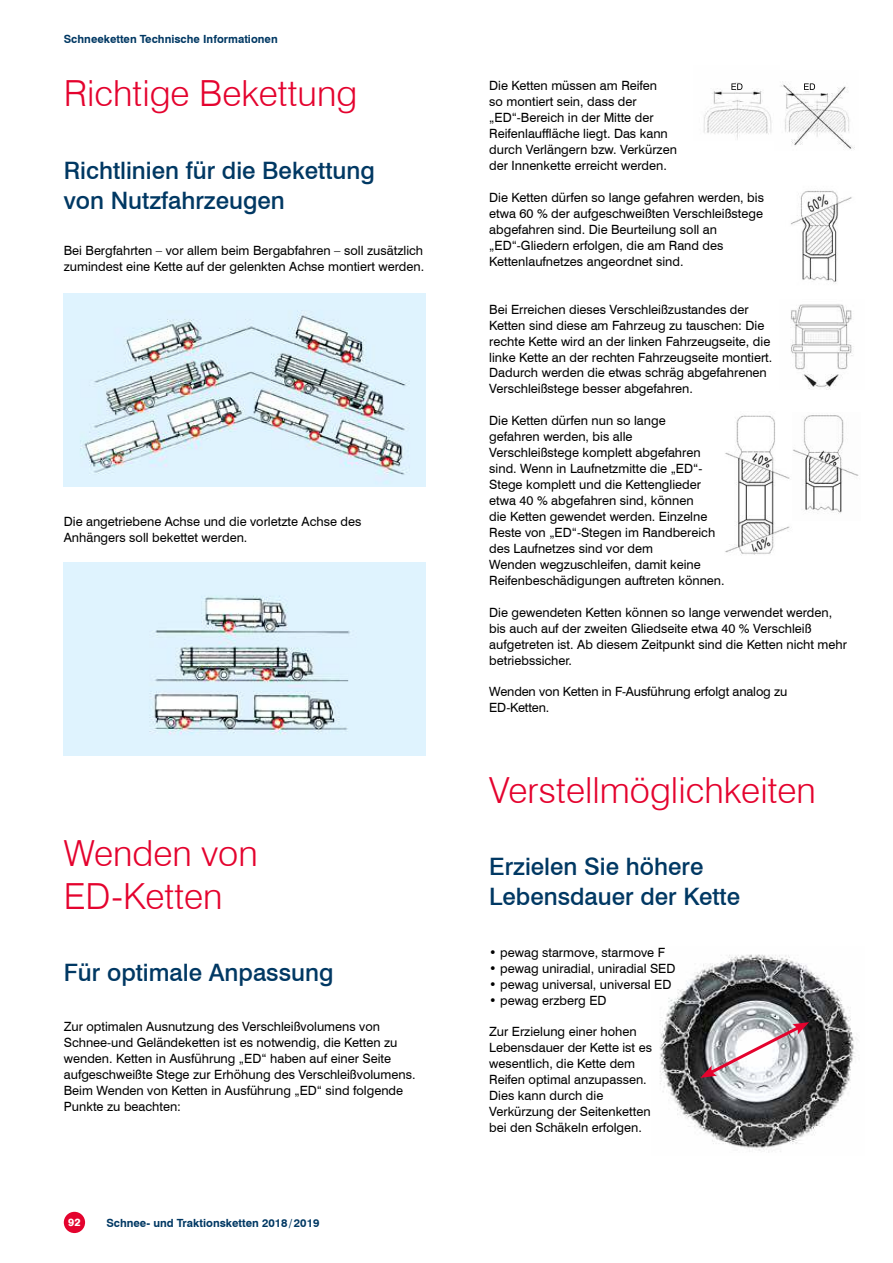
<style>
.page{position:relative;width:893px;height:1263px;background:#fff}
.page>*{position:absolute;margin:0;border:0;box-sizing:border-box;transform-origin:0 0}
.t1{font:300 36px/42.5px "Swiss 721 BT";color:#e4032e}
.t2{font:500 24px/30px "Swiss 721 BT";color:#003863}
.t3{font:12.75px/15.9px "Swiss 721 BT";color:#000}
.t4{font:700 11.25px "Swiss 721 BT";color:#003863}
.t5{font:800 10.5px "Swiss 721 BT";color:#fff}
</style>
<div class="page">
<div style="left:64px;top:1212px;width:21px;height:21px;background:#e4032e;border-radius:50%"></div>
<img style="left:659px;top:954px;width:197px;height:199px">
<img style="left:64px;top:293px;width:361px;height:193px">
<img style="left:64px;top:563px;width:361px;height:192px">
<img style="left:703px;top:88px;width:69px;height:52px">
<img style="left:782px;top:81px;width:73px;height:69px">
<img style="left:791px;top:190px;width:61px;height:93px">
<img style="left:790px;top:304px;width:64px;height:85px">
<img style="left:725px;top:415px;width:65px;height:140px">
<img style="left:793px;top:415px;width:66px;height:99px">
<svg style="left:700px;top:1022px;width:109px;height:56px"></svg>
<svg style="left:730px;top:82px;width:85px;height:10px"></svg>
<p class="t4" style="left:64px;top:32px;width:215px">Schneeketten Technische Informationen</p>
<h1 class="t1" style="left:64px;top:72px;width:295px">Richtige Bekettung</h1>
<h2 class="t2" style="left:64px;top:155px;width:312px">Richtlinien für die Bekettung von Nutzfahrzeugen</h2>
<p class="t3" style="left:64px;top:243px;width:362px">Bei Bergfahrten – vor allem beim Bergabfahren – soll zusätzlich zumindest eine Kette auf der gelenkten Achse montiert werden.</p>
<p class="t3" style="left:64px;top:514px;width:299px">Die angetriebene Achse und die vorletzte Achse des<br>Anhängers soll bekettet werden.</p>
<h1 class="t1" style="left:64px;top:832px;width:195px">Wenden von<br>ED-Ketten</h1>
<h2 class="t2" style="left:64px;top:958px;width:271px">Für optimale Anpassung</h2>
<p class="t3" style="left:64px;top:1019px;width:353px">Zur optimalen Ausnutzung des Verschleißvolumens von Schnee-und Geländeketten ist es notwendig, die Ketten zu wenden. Ketten in Ausführung „ED“ haben auf einer Seite aufgeschweißte Stege zur Erhöhung des Verschleißvolumens.<br>Beim Wenden von Ketten in Ausführung „ED“ sind folgende Punkte zu beachten:</p>
<p class="t5" style="left:68px;top:1216px;width:14px">92</p>
<p class="t4" style="left:106px;top:1216px;width:214px">Schnee- und Traktionsketten 2018/2019</p>
<p class="t3" style="left:489px;top:78px;width:189px">Die Ketten müssen am Reifen<br>so montiert sein, dass der „ED“-Bereich in der Mitte der<br>Reifenlauffläche liegt. Das kann durch Verlängern bzw. Verkürzen der Innenkette erreicht werden.</p>
<p class="t3" style="left:489px;top:189px;width:276px">Die Ketten dürfen so lange gefahren werden, bis etwa 60 % der aufgeschweißten Verschleißstege abgefahren sind. Die Beurteilung soll an „ED“-Gliedern erfolgen, die am Rand des Kettenlaufnetzes angeordnet sind.</p>
<p class="t3" style="left:489px;top:301px;width:284px">Bei Erreichen dieses Verschleißzustandes der Ketten sind diese am Fahrzeug zu tauschen: Die rechte Kette wird an der linken Fahrzeugseite, die linke Kette an der rechten Fahrzeugseite montiert.<br>Dadurch werden die etwas schräg abgefahrenen Verschleißstege besser abgefahren.</p>
<p class="t3" style="left:489px;top:413px;width:237px">Die Ketten dürfen nun so lange<br>gefahren werden, bis alle Verschleißstege komplett abgefahren sind. Wenn in Laufnetzmitte die „ED“- Stege komplett und die Kettenglieder etwa 40 % abgefahren sind, können<br>die Ketten gewendet werden. Einzelne Reste von „ED“-Stegen im Randbereich des Laufnetzes sind vor dem<br>Wenden wegzuschleifen, damit keine Reifenbeschädigungen auftreten können.</p>
<p class="t3" style="left:489px;top:604px;width:359px">Die gewendeten Ketten können so lange verwendet werden, bis auch auf der zweiten Gliedseite etwa 40 % Verschleiß aufgetreten ist. Ab diesem Zeitpunkt sind die Ketten nicht mehr betriebssicher.</p>
<p class="t3" style="left:489px;top:684px;width:300px">Wenden von Ketten in F-Ausführung erfolgt analog zu<br>ED-Ketten.</p>
<h1 class="t1" style="left:489px;top:768px;width:328px">Verstellmöglichkeiten</h1>
<h2 class="t2" style="left:489px;top:851px;width:252px">Erzielen Sie höhere<br>Lebensdauer der Kette</h2>
<p class="t3" style="left:489px;top:944px;width:177px">• pewag starmove, starmove F</p>
<p class="t3" style="left:489px;top:960px;width:188px">• pewag uniradial, uniradial SED</p>
<p class="t3" style="left:489px;top:976px;width:184px">• pewag universal, universal ED</p>
<p class="t3" style="left:489px;top:992px;width:119px">• pewag erzberg ED</p>
<p class="t3" style="left:489px;top:1024px;width:164px">Zur Erzielung einer hohen<br>Lebensdauer der Kette ist es wesentlich, die Kette dem<br>Reifen optimal anzupassen.<br>Dies kann durch die<br>Verkürzung der Seitenketten bei den Schäkeln erfolgen.</p>
</div>
